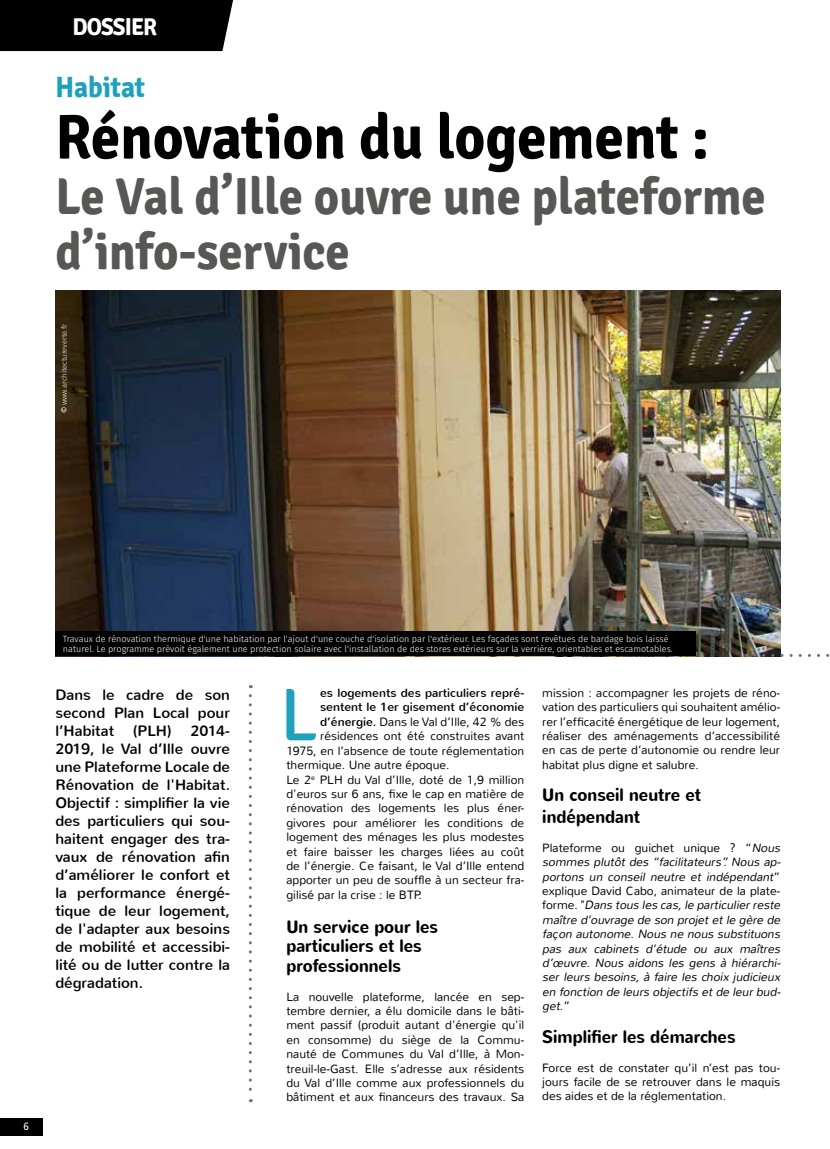
<style>
.page{position:relative;width:830px;height:1149px;background:#fff}
.page>*{position:absolute;margin:0;border:0;box-sizing:border-box;transform-origin:0 0}
.t1{font:74.55px "Signika";color:#1fa1ba}
.t2{font:700 63px "Signika";color:#000;scale:.94 1}
.t3{font:700 51.9px/55.5px "Signika";color:#575756;scale:.94 1}
.t4{font:700 29.1px "Signika";color:#1fa1ba;scale:.94 1}
.t5{font:24.3px "Signika";letter-spacing:-.04em;color:#fff;scale:.94 1}
.t6{font:700 24.3px "Signika";letter-spacing:-.04em;color:#fff;scale:.94 1}
.t7{font:700 18px/19.5px "Nunito";color:#000;scale:.9 1}
.t8{font:15px/18px "Nunito";color:#000;text-align:justify}
.t9{font:300 12px/14.4px "Nunito";color:#000;text-align:justify}
.t10{font:italic 300 12px/14.4px "Nunito";color:#000}
.t11{font:12px "Nunito";color:#000}
.t12{font:10.5px "Frutiger LT Std";color:#fff;scale:.94 1}
.t13{font:300 9px/10.8px "Fira Sans";color:#fff}
.t14{font:300 7.5px "Fira Sans";color:#fff}
.s1{font-family:"Nunito";font-weight:400}
.s2{font-weight:400}
.s3{font-style:normal}
</style>
<div class="page">
<div style="left:0;top:0;width:233px;height:51px;background:#000"></div>
<img style="left:55px;top:290px;width:724px;height:366px">
<svg style="left:249px;top:695px;width:3px;height:406px"></svg>
<svg style="left:746px;top:653px;width:84px;height:3px"></svg>
<div style="left:55px;top:630px;width:640px;height:25px;background:#000"></div>
<div style="left:0;top:1117px;width:43px;height:18px;background:#000"></div>
<h3 class="t6" style="left:72px;top:13px;width:92px">DOSSIER</h3>
<h3 class="t5" style="left:53px;top:22px;width:90px">DOSSIER</h3>
<h3 class="t4" style="left:55px;top:69px;width:97px">Habitat</h3>
<h2 class="t2" style="left:55px;top:99px;width:696px">Rénovation du logement :</h2>
<h3 class="t3" style="left:55px;top:169px;width:757px">Le Val d’Ille ouvre une plateforme d’info-service</h3>
<p class="t14" style="left:59px;top:413px;width:91px;rotate:-90deg"><span class="s1">©</span> www.architectureverte.fr</p>
<p class="t12" style="left:23px;top:1119px;width:7px">6</p>
<p class="t13" style="left:63px;top:633px;width:611px">Travaux de rénovation thermique d'une habitation par l'ajout d'une couche d'isolation par l'extérieur. Les façades sont revêtues de bardage bois laissé naturel. Le programme prévoit également une protection solaire avec l'installation de des stores extérieurs sur la verrière, orientables et escamotables.</p>
<p class="t8" style="left:55px;top:685px;width:176px">Dans le cadre de son second Plan Local pour l’Habitat (PLH) 2014- 2019, le Val d’Ille ouvre une Plateforme Locale de Rénovation de l'Habitat.<br>Objectif : simplifier la vie des particuliers qui sou&shy;haitent engager des tra&shy;vaux de rénovation afin d’améliorer le confort et la performance énergé&shy;tique de leur logement, de l'adapter aux besoins de mobilité et accessibi&shy;lité ou de lutter contre la dégradation.</p>
<h1 class="t1" style="left:279px;top:672px;width:40px">L</h1>
<p class="t11" style="left:320px;top:685px;width:205px">es logements des particuliers repré-</p>
<p class="t11" style="left:320px;top:699px;width:205px">sentent le 1er gisement d’économie</p>
<p class="t9" style="left:320px;top:714px;width:205px"><span class="s2">d’énergie.</span> Dans le Val d’Ille, 42 % des</p>
<p class="t9" style="left:320px;top:728px;width:205px">résidences ont été construites avant</p>
<p class="t9" style="left:286px;top:743px;width:239px">1975, en l’absence de toute réglementation</p>
<p class="t9" style="left:286px;top:757px;width:165px">thermique. Une autre époque.</p>
<p class="t9" style="left:286px;top:772px;width:239px">Le 2<sup>e</sup> PLH du Val d’Ille, doté de 1,9 million</p>
<p class="t9" style="left:286px;top:786px;width:239px">d'euros sur 6 ans, fixe le cap en matière de</p>
<p class="t9" style="left:286px;top:800px;width:239px">rénovation des logements les plus éner-</p>
<p class="t9" style="left:286px;top:815px;width:239px">givores pour améliorer les conditions de</p>
<p class="t9" style="left:286px;top:829px;width:239px">logement des ménages les plus modestes</p>
<p class="t9" style="left:286px;top:844px;width:239px">et faire baisser les charges liées au coût</p>
<p class="t9" style="left:286px;top:858px;width:239px">de l’énergie. Ce faisant, le Val d’Ille entend</p>
<p class="t9" style="left:286px;top:872px;width:239px">apporter un peu de souffle à un secteur fra-</p>
<p class="t9" style="left:286px;top:887px;width:137px">gilisé par la crise : le BTP.</p>
<h3 class="t7" style="left:286px;top:916px;width:170px">Un service pour les particuliers et les professionnels</h3>
<p class="t9" style="left:286px;top:989px;width:239px">La nouvelle plateforme, lancée en sep&shy;tembre dernier, a élu domicile dans le bâti&shy;ment passif (produit autant d'énergie qu'il en consomme) du siège de la Commu&shy;nauté de Communes du Val d’Ille, à Mon&shy;treuil-le-Gast. Elle s’adresse aux résidents du Val d’Ille comme aux professionnels du bâtiment et aux financeurs des travaux. Sa</p>
<p class="t9" style="left:542px;top:685px;width:239px">mission : accompagner les projets de réno&shy;vation des particuliers qui souhaitent amélio&shy;rer l’efficacité énergétique de leur logement, réaliser des aménagements d’accessibilité en cas de perte d’autonomie ou rendre leur habitat plus digne et salubre.</p>
<h3 class="t7" style="left:542px;top:784px;width:178px;line-height:21.6px">Un conseil neutre et indépendant</h3>
<p class="t10" style="left:542px;top:840px;width:242px"><span class="s3">Plateforme ou guichet unique ? “</span>Nous sommes plutôt des “facilitateurs”. Nous ap&shy;portons un conseil neutre et indépendant<span class="s3">” explique David Cabo, animateur de la plate&shy;fo r m e . "</span> Dans tous les cas,le particulierreste maître d’ouvrage de son projetetle gère de façon autonome. Nous ne nous substituons pas aux cabinets d’étude ou aux maîtres d’œuvre. Nous aidons les gens à hiérarchi&shy;ser leurs besoins, à faire les choix judicieux en fonction de leurs objectifs etde leurbud&shy;get.<span class="s3">”</span></p>
<h3 class="t7" style="left:542px;top:1026px;width:216px">Simplifier les démarches</h3>
<p class="t9" style="left:542px;top:1059px;width:239px">Force est de constater qu’il n’est pas tou&shy;jours facile de se retrouver dans le maquis des aides et de la réglementation.</p>
</div>
